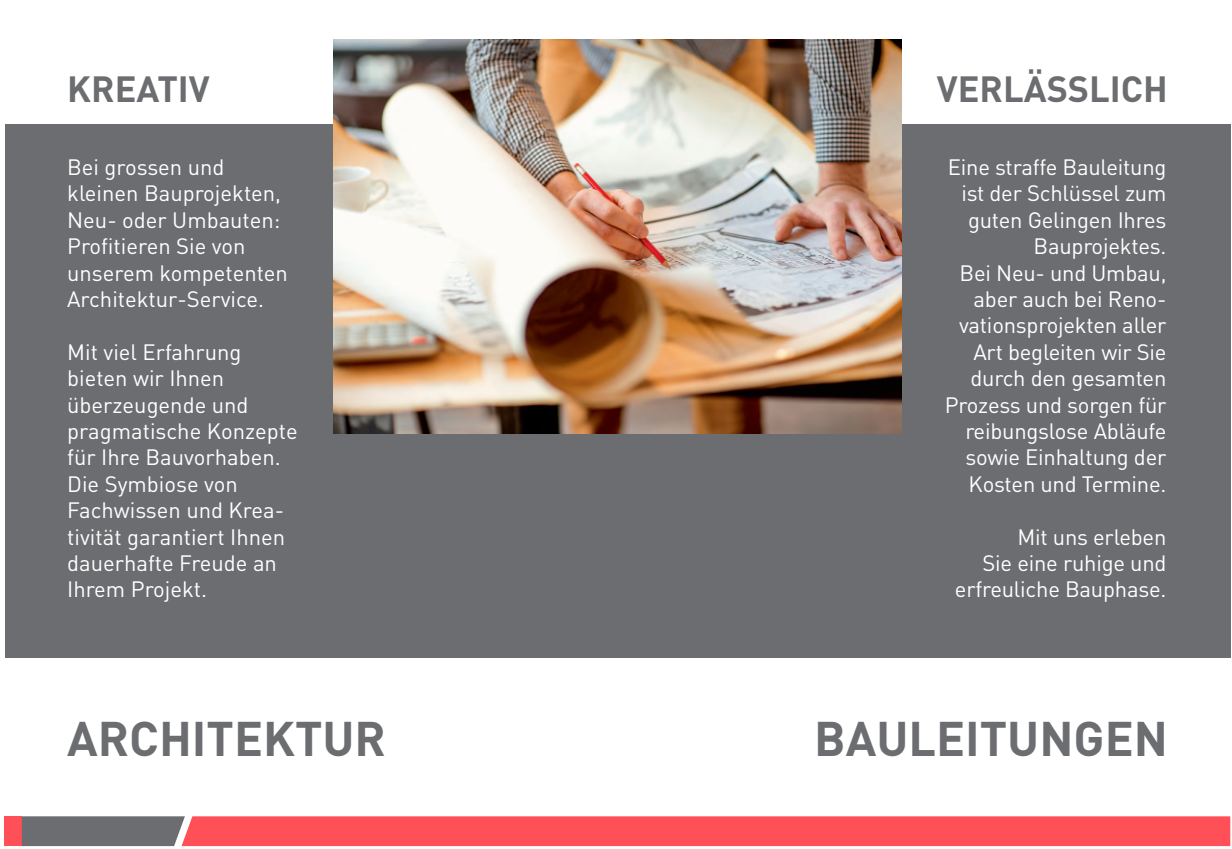
<style>
.page{position:relative;width:1232px;height:849px;background:#fff}
.page>*{position:absolute;margin:0;border:0;box-sizing:border-box;transform-origin:0 0}
.t1{font:700 48px "DIN";color:#6c6d70}
.t2{font:700 36px "DIN";color:#6c6d70}
.t3{font:22px/26.4px "DIN";letter-spacing:-.01em;color:#fff}
</style>
<div class="page">
<div style="left:5px;top:124px;width:1224px;height:533px;background:#6c6d70"></div>
<img style="left:334px;top:39px;width:567px;height:394px">
<div style="left:5px;top:816px;width:17px;height:30px;background:#ff5057"></div>
<svg style="left:21px;top:816px;width:1210px;height:31px;background:#ec5b61"></svg>
<h2 class="t2" style="left:67px;top:65px;width:144px">KREATIV</h2>
<p class="t3" style="left:67px;top:153px;width:222px">Bei grossen und kleinen Bauprojekten,<br>Neu- oder Umbauten:<br>Profitieren Sie von unserem kompetenten<br>Architektur-Service.</p>
<p class="t3" style="left:67px;top:338px;width:232px">Mit viel Erfahrung bieten wir Ihnen überzeugende und pragmatische Konzepte für Ihre Bauvorhaben.<br>Die Symbiose von<br>Fachwissen und Krea&shy;tivität garantiert Ihnen dauerhafte Freude an<br>Ihrem Projekt.</p>
<h1 class="t1" style="left:67px;top:707px;width:320px">ARCHITEKTUR</h1>
<h2 class="t2" style="left:936px;top:65px;width:232px">VERLÄSSLICH</h2>
<p class="t3" style="left:944px;top:153px;width:223px;text-align:right">Eine straffe Bauleitung ist der Schlüssel zum guten Gelingen Ihres<br>Bauprojektes.<br>Bei Neu- und Umbau, aber auch bei Reno&shy;vationsprojekten aller<br>Art begleiten wir Sie durch den gesamten<br>Prozess und sorgen für reibungslose Abläufe sowie Einhaltung der<br>Kosten und Termine.</p>
<p class="t3" style="left:954px;top:523px;width:213px;text-align:right">Mit uns erleben<br>Sie eine ruhige und erfreuliche Bauphase.</p>
<h1 class="t1" style="left:814px;top:707px;width:355px">BAULEITUNGEN</h1>
</div>
